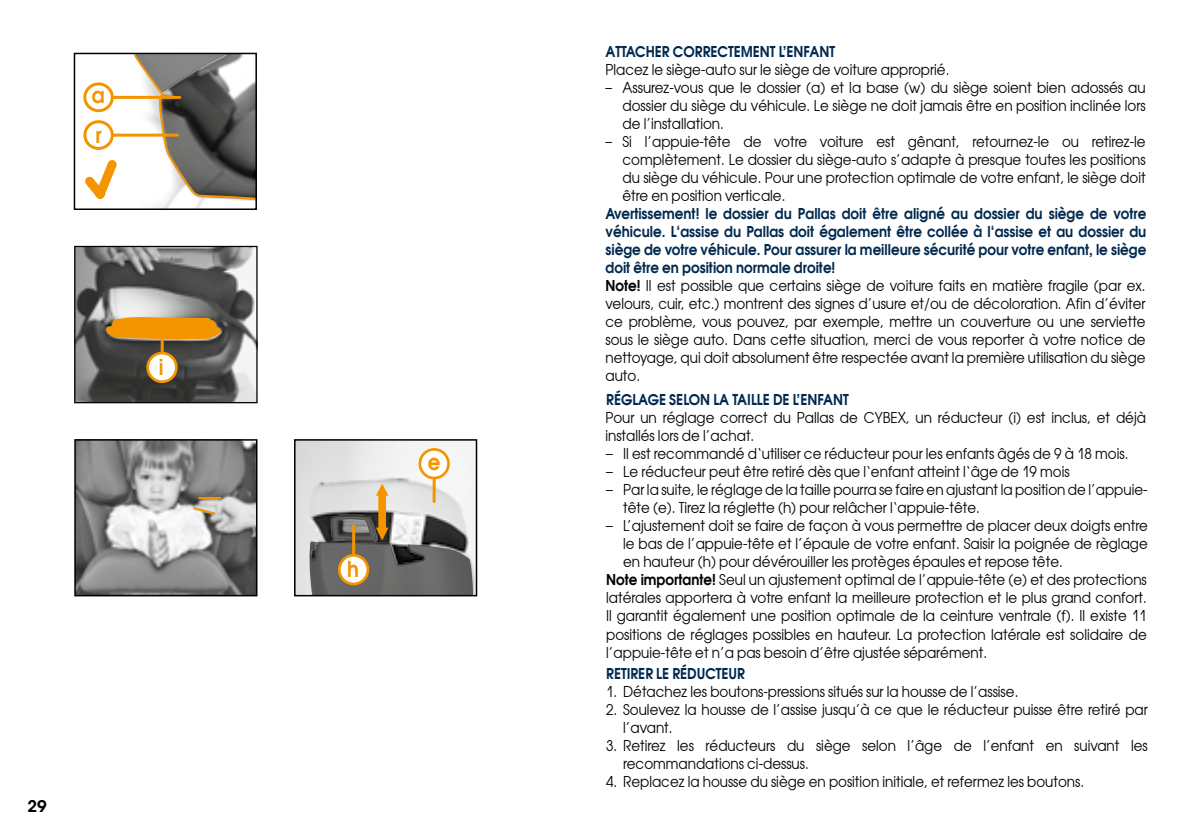
<style>
.page{position:relative;width:1191px;height:840px;background:#fff}
.page>*{position:absolute;margin:0;border:0;box-sizing:border-box;transform-origin:0 0}
.t1{font:700 22px/39.4px "Avant Garde Gothic TT";color:#f49500;scale:.9 1}
.t2{font:600 16px "ITC Avant Garde Std";color:#000}
.t3{font:15px/18px "Avant Garde Gothic TT";color:#000;text-align:justify;scale:.9 1}
.t4{font:700 15px/18px "Avant Garde Gothic TT";color:#00294f;text-align:justify;scale:.9 1}
.s1{font-weight:700}
</style>
<div class="page">
<img style="left:76px;top:248px;width:179px;height:153px">
<svg style="left:106px;top:317px;width:115px;height:22px;background:#e3910f"></svg>
<div style="left:74px;top:246px;width:183px;height:157px;border:1px solid #000"></div>
<hr style="left:161px;top:332px;width:3px;height:22px;background:#f49500">
<div style="left:148px;top:353px;width:28px;height:28px;background:#fff;border-radius:50%"></div>
<div style="left:146px;top:351px;width:32px;height:32px;border:3px solid #f49500;border-radius:50%"></div>
<img style="left:77px;top:442px;width:177px;height:151px">
<div style="left:74px;top:439px;width:183px;height:157px;border:2px solid #000"></div>
<hr style="left:199px;top:496px;width:21px;height:3px;background:#f49500">
<svg style="left:191px;top:505px;width:26px;height:10px"></svg>
<img style="left:297px;top:442px;width:177px;height:151px">
<img style="left:308px;top:514px;width:165px;height:79px">
<div style="left:294px;top:439px;width:183px;height:157px;border:2px solid #000"></div>
<div style="left:339px;top:555px;width:29px;height:28px;background:#fff;border-radius:50%"></div>
<div style="left:338px;top:553px;width:31px;height:32px;border:3px solid #f49500;border-radius:50%"></div>
<svg style="left:432px;top:479px;width:4px;height:22px"></svg>
<hr style="left:352px;top:525px;width:3px;height:29px;background:#f49500">
<div style="left:420px;top:449px;width:28px;height:28px;background:#fff;border-radius:50%"></div>
<div style="left:418px;top:448px;width:32px;height:31px;border:3px solid #f49500;border-radius:50%"></div>
<svg style="left:376px;top:483px;width:12px;height:57px"></svg>
<div style="left:74px;top:53px;width:183px;height:157px;border:2px solid #000"></div>
<div style="left:83px;top:82px;width:31px;height:30px;border:3px solid #f49500;border-radius:50%"></div>
<hr style="left:113px;top:96px;width:67px;height:3px;background:#f49500">
<div style="left:83px;top:120px;width:31px;height:30px;border:3px solid #f49500;border-radius:50%"></div>
<hr style="left:113px;top:133px;width:64px;height:3px;background:#f49500">
<svg style="left:132px;top:53px;width:125px;height:148px"></svg>
<svg style="left:85px;top:160px;width:32px;height:39px"></svg>
<h1 class="t1" style="left:92px;top:75px;width:16px">a r</h1>
<h1 class="t1" style="left:159px;top:347px;width:7px">i</h1>
<p class="t2" style="left:28px;top:795px;width:21px">29</p>
<h1 class="t1" style="left:347px;top:549px;width:15px">h</h1>
<h1 class="t1" style="left:428px;top:441px;width:16px">e</h1>
<p class="t4" style="left:605px;top:42px;width:55px">ATTACHER</p>
<p class="t4" style="left:673px;top:42px;width:22px">CORRE</p>
<p class="t4" style="left:717px;top:42px;width:22px">CTEMENT</p>
<p class="t4" style="left:778px;top:42px;width:55px">L’ENFANT</p>
<p class="t3" style="left:605px;top:60px;width:383px">Placez le siège-auto sur le siège de voiture approprié.</p>
<p class="t3" style="left:622px;top:78px;width:583px;text-indent:-17px">– Assurez-vous que le dossier (a) et la base (w) du siège soient bien adossés au dossier du siège du véhicule. Le siège ne doit jamais être en position inclinée lors de l’installation.</p>
<p class="t3" style="left:622px;top:132px;width:583px;text-indent:-17px">– Si l’appuie-tête de votre voiture est gênant, retournez-le ou retirez-le complètement. Le dossier du siège-auto s’adapte à presque toutes les positions du siège du véhicule. Pour une protection optimale de votre enfant, le siège doit être en position verticale.</p>
<p class="t4" style="left:605px;top:204px;width:602px">Avertissement! le dossier du Pallas doit être aligné au dossier du siège de votre véhicule. L‘assise du Pallas doit également être collée à l‘assise et au dossier du siège de votre véhicule. Pour assurer la meilleure sécurité pour votre enfant, le siège doit être en position normale droite!</p>
<p class="t3" style="left:605px;top:276px;width:602px"><span class="s1">Note!</span> Il est possible que certains siège de voiture faits en matière fragile (par ex. velours, cuir, etc.) montrent des signes d’usure et/ou de décoloration. Afin d’éviter ce problème, vous pouvez, par exemple, mettre un couverture ou une serviette sous le siège auto. Dans cette situation, merci de vous reporter à votre notice de nettoyage, qui doit absolument être respectée avant la première utilisation du siège auto.</p>
<p class="t4" style="left:606px;top:390px;width:262px">RÉGLAGE SELON LA TAILLE DE L’ENFANT</p>
<p class="t3" style="left:605px;top:408px;width:602px">Pour un réglage correct du Pallas de CYBEX, un réducteur (i) est inclus, et déjà installés lors de l’achat.</p>
<p class="t3" style="left:606px;top:444px;width:582px">– Il est recommandé d‘utiliser ce réducteur pour les enfants âgés de 9 à 18 mois.</p>
<p class="t3" style="left:606px;top:462px;width:516px">– Le réducteur peut être retiré dès que l‘enfant atteint l‘âge de 19 mois</p>
<p class="t3" style="left:623px;top:480px;width:584px;text-indent:-17px">– Par la suite, le réglage de la taille pourra se faire en ajustant la position de l’appuie&shy;tête (e). Tirez la réglette (h) pour relâcher l‘appuie-tête.</p>
<p class="t3" style="left:623px;top:516px;width:584px;text-indent:-17px">– L’ajustement doit se faire de façon à vous permettre de placer deux doigts entre le bas de l’appuie-tête et l’épaule de votre enfant. Saisir la poignée de règlage en hauteur (h) pour dévérouiller les protèges épaules et repose tête.</p>
<p class="t3" style="left:606px;top:570px;width:602px"><span class="s1">Note importante!</span> Seul un ajustement optimal de l’appuie-tête (e) et des protections latérales apportera à votre enfant la meilleure protection et le plus grand confort.<br>Il garantit également une position optimale de la ceinture ventrale (f). Il existe 11 positions de réglages possibles en hauteur. La protection latérale est solidaire de l’appuie-tête et n’a pas besoin d’être ajustée séparément.</p>
<p class="t4" style="left:606px;top:664px;width:156px">Retirer le réducteur</p>
<p class="t3" style="left:606px;top:682px;width:459px">1. Détachez les boutons-pressions situés sur la housse de l’assise.</p>
<p class="t3" style="left:623px;top:700px;width:584px;text-indent:-17px">2. Soulevez la housse de l’assise jusqu’à ce que le réducteur puisse être retiré par l’avant.</p>
<p class="t3" style="left:623px;top:736px;width:584px;text-indent:-17px">3. Retirez les réducteurs du siège selon l’âge de l’enfant en suivant les recommandations ci-dessus.</p>
<p class="t3" style="left:606px;top:772px;width:532px">4. Replacez la housse du siège en position initiale, et refermez les boutons.</p>
</div>
